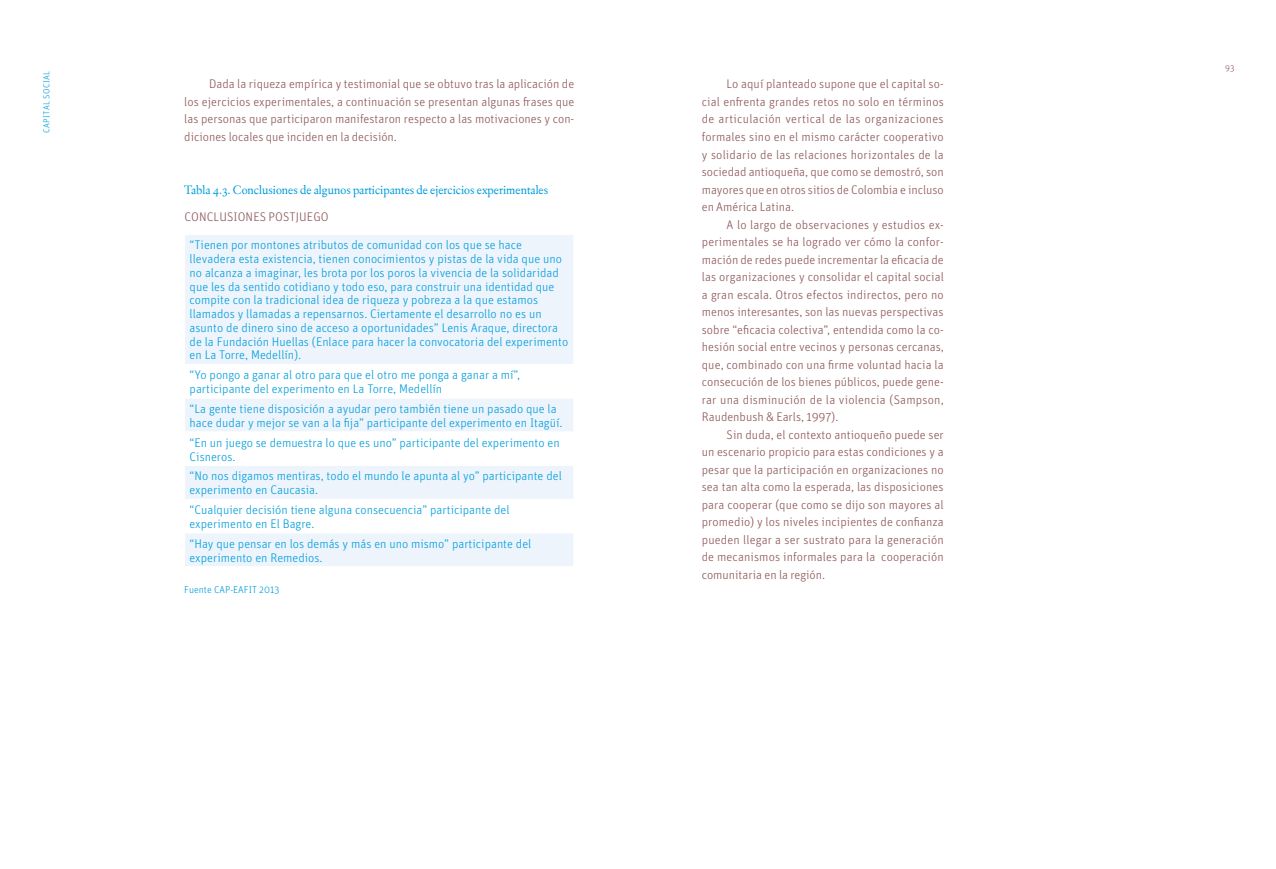
<style>
.page{position:relative;width:1276px;height:869px;background:#fff}
.page>*{position:absolute;margin:0;border:0;box-sizing:border-box;transform-origin:0 0}
.t1{font:300 12.5px/17.5px "Unit OT";color:#8d5558;text-align:justify}
.t2{font:300 12.5px/13.8px "Unit OT";color:#009ddc}
.t3{font:12.5px "Eldorado Text";color:#009ddc}
.t4{font:300 10px "Unit OT";color:#009ddc}
.t5{font:300 8.75px "Unit OT";letter-spacing:.035em;color:#009ddc}
.t6{font:300 8.75px "Unit OT";color:#8d5558}
</style>
<div class="page">
<div style="left:185px;top:235px;width:388px;height:331px;background:#eef4fc"></div>
<svg style="left:185px;top:365px;width:388px;height:167px"></svg>
<hr style="left:184px;top:364px;width:390px;height:1px;background:#fff">
<hr style="left:184px;top:397px;width:390px;height:1px;background:#fff">
<hr style="left:184px;top:431px;width:390px;height:1px;background:#fff">
<hr style="left:184px;top:465px;width:390px;height:1px;background:#fff">
<hr style="left:184px;top:498px;width:390px;height:1px;background:#fff">
<hr style="left:184px;top:532px;width:390px;height:1px;background:#fff">
<p class="t5" style="left:41px;top:133px;width:64px;rotate:-90deg">CAPITAL SOCIAL</p>
<p class="t1" style="left:184px;top:75px;width:392px;text-indent:25px">Dada la riqueza empírica y testimonial que se obtuvo tras la aplicación de los ejercicios experimentales, a continuación se presentan algunas frases que las personas que participaron manifestaron respecto a las motivaciones y con&shy;diciones locales que inciden en la decisión.</p>
<p class="t3" style="left:184px;top:182px;width:365px">Tabla 4.3. Conclusiones de algunos participantes de ejercicios experimentales</p>
<p class="t1" style="left:184px;top:208px;width:146px">CONCLUSIONES POSTJUEGO</p>
<p class="t2" style="left:190px;top:238px;width:380px">“Tienen por montones atributos de comunidad con los que se hace llevadera esta existencia, tienen conocimientos y pistas de la vida que uno no alcanza a imaginar, les brota por los poros la vivencia de la solidaridad que les da sentido cotidiano y todo eso, para construir una identidad que compite con la tradicional idea de riqueza y pobreza a la que estamos llamados y llamadas a repensarnos. Ciertamente el desarrollo no es un asunto de dinero sino de acceso a oportunidades” Lenis Araque, directora de la Fundación Huellas (Enlace para hacer la convocatoria del experimento en La Torre, Medellín).</p>
<p class="t2" style="left:190px;top:368px;width:332px">“Yo pongo a ganar al otro para que el otro me ponga a ganar a mí”, participante del experimento en La Torre, Medellín</p>
<p class="t2" style="left:190px;top:402px;width:374px">“La gente tiene disposición a ayudar pero también tiene un pasado que la hace dudar y mejor se van a la fija” participante del experimento en Itagüí.</p>
<p class="t2" style="left:190px;top:435px;width:371px">“En un juego se demuestra lo que es uno” participante del experimento en<br>Cisneros.</p>
<p class="t2" style="left:190px;top:469px;width:374px">“No nos digamos mentiras, todo el mundo le apunta al yo” participante del experimento en Caucasia.</p>
<p class="t2" style="left:190px;top:503px;width:321px">“Cualquier decisión tiene alguna consecuencia” participante del experimento en El Bagre.</p>
<p class="t2" style="left:190px;top:536px;width:343px">“Hay que pensar en los demás y más en uno mismo” participante del experimento en Remedios.</p>
<p class="t4" style="left:184px;top:583px;width:96px">Fuente CAP-EAFIT 2013</p>
<p class="t1" style="left:702px;top:75px;width:243px;text-indent:25px">Lo aquí planteado supone que el capital so&shy;cial enfrenta grandes retos no solo en términos de articulación vertical de las organizaciones formales sino en el mismo carácter cooperativo y solidario de las relaciones horizontales de la sociedad antioqueña, que como se demostró, son mayores que en otros sitios de Colombia e incluso en América Latina.</p>
<p class="t1" style="left:702px;top:215px;width:244px;text-indent:25px">A lo largo de observaciones y estudios ex&shy;perimentales se ha logrado ver cómo la confor&shy;mación de redes puede incrementar la eficacia de las organizaciones y consolidar el capital social a gran escala. Otros efectos indirectos, pero no menos interesantes, son las nuevas perspectivas sobre “eficacia colectiva”, entendida como la co&shy;hesión social entre vecinos y personas cercanas, que, combinado con una firme voluntad hacia la consecución de los bienes públicos, puede gene&shy;rar una disminución de la violencia (Sampson, Raudenbush &amp; Earls, 1997).</p>
<p class="t1" style="left:702px;top:425px;width:243px;text-indent:25px">Sin duda, el contexto antioqueño puede ser un escenario propicio para estas condiciones y a pesar que la participación en organizaciones no sea tan alta como la esperada, las disposiciones para cooperar (que como se dijo son mayores al promedio) y los niveles incipientes de confianza pueden llegar a ser sustrato para la generación de mecanismos informales para la cooperación comunitaria en la región.</p>
<p class="t6" style="left:1225px;top:63px;width:11px">93</p>
</div>
